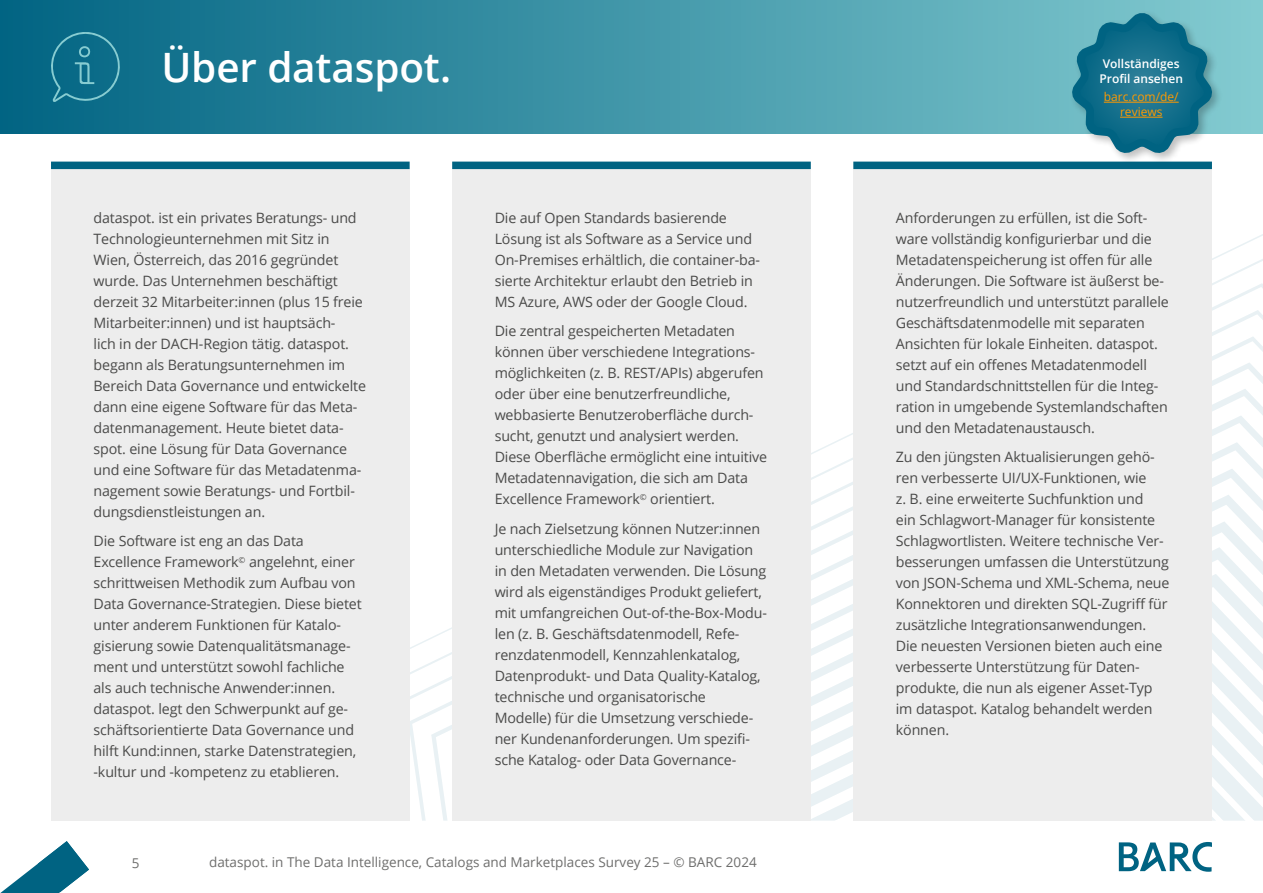
<style>
.page{position:relative;width:1263px;height:893px;background:#fff}
.page>*{position:absolute;margin:0;border:0;box-sizing:border-box;transform-origin:0 0}
.t1{font:600 40.5px "Open Sans";letter-spacing:-.005em;color:#fff}
.t2{font:14.25px/21px "Open Sans";letter-spacing:-.01em;color:#4a4a49}
.t3{font:13.5px "Open Sans";color:#6e6e6d}
.t4{font:600 12px/15px "Open Sans";color:#fff}
.t5{font:12px/15px "Open Sans";color:#f90;text-align:center}
</style>
<div class="page">
<svg style="left:410px;top:234px;width:853px;height:587px"></svg>
<div style="left:0;top:0;width:1263px;height:134px;background:linear-gradient(to right,#016483,#84cbd1)"></div>
<svg style="left:1119px;top:842px;width:93px;height:30px"></svg>
<svg style="left:0;top:841px;width:89px;height:52px"></svg>
<div style="left:452px;top:169px;width:359px;height:652px;background:#ededed"></div>
<div style="left:853px;top:169px;width:359px;height:652px;background:#ededed"></div>
<div style="left:51px;top:169px;width:359px;height:652px;background:#ededed"></div>
<div style="left:853px;top:162px;width:359px;height:7px;background:#006382"></div>
<div style="left:51px;top:162px;width:359px;height:7px;background:#006382"></div>
<div style="left:452px;top:162px;width:359px;height:7px;background:#006382"></div>
<svg style="left:47px;top:29px;width:77px;height:73px;background:#177590"></svg>
<div style="left:1069px;top:10px;width:153px;height:153px;background:#000;opacity:.25"></div>
<svg style="left:1064px;top:8px;width:155px;height:153px;background:#4a94a7"></svg>
<h1 class="t1" style="left:162px;top:40px;width:291px">Über dataspot.</h1>
<p class="t2" style="left:94px;top:207px;width:274px">dataspot. ist ein privates Beratungs- und Technologieunternehmen mit Sitz in Wien, Österreich, das 2016 gegründet wurde. Das Unternehmen beschäftigt derzeit 32 Mitarbeiter:innen (plus 15 freie Mitarbeiter:innen) und ist hauptsäch-<br>lich in der DACH-Region tätig. dataspot. begann als Beratungsunternehmen im Bereich Data Governance und entwickelte dann eine eigene Software für das Meta&shy;datenmanagement. Heute bietet data&shy;spot. eine Lösung für Data Governance und eine Software für das Metadatenma&shy;nagement sowie Beratungs- und Fortbil&shy;dungsdienstleistungen an.</p>
<p class="t2" style="left:94px;top:530px;width:270px">Die Software ist eng an das Data Excellence Framework<sup>©</sup> angelehnt, einer schrittweisen Methodik zum Aufbau von Data Governance-Strategien. Diese bietet unter anderem Funktionen für Katalo&shy;gisierung sowie Datenqualitätsmanage&shy;ment und unterstützt sowohl fachliche als auch technische Anwender:innen. dataspot. legt den Schwerpunkt auf ge&shy;schäftsorientierte Data Governance und hilft Kund:innen, starke Datenstrategien, -kultur und -kompetenz zu etablieren.</p>
<p class="t2" style="left:495px;top:207px;width:267px">Die auf Open Standards basierende Lösung ist als Software as a Service und On-Premises erhältlich, die container-ba&shy;sierte Architektur erlaubt den Betrieb in MS Azure, AWS oder der Google Cloud.</p>
<p class="t2" style="left:495px;top:320px;width:274px">Die zentral gespeicherten Metadaten können über verschiedene Integrations&shy;möglichkeiten (z. B. REST/APIs) abgerufen oder über eine benutzerfreundliche, webbasierte Benutzeroberfläche durch&shy;sucht, genutzt und analysiert werden.<br>Diese Oberfläche ermöglicht eine intuitive Metadatennavigation, die sich am Data Excellence Framework<sup>©</sup> orientiert.</p>
<p class="t2" style="left:495px;top:518px;width:274px">Je nach Zielsetzung können Nutzer:innen unterschiedliche Module zur Navigation in den Metadaten verwenden. Die Lösung wird als eigenständiges Produkt geliefert, mit umfangreichen Out-of-the-Box-Modu&shy;len (z. B. Geschäftsdatenmodell, Refe&shy;renzdatenmodell, Kennzahlenkatalog, Datenprodukt- und Data Quality-Katalog, technische und organisatorische<br>Modelle) für die Umsetzung verschiede&shy;ner Kundenanforderungen. Um spezifi&shy;sche Katalog- oder Data Governance-</p>
<p class="t3" style="left:132px;top:853px;width:9px">5</p>
<p class="t3" style="left:209px;top:853px;width:549px">dataspot. in The Data Intelligence, Catalogs and Marketplaces Survey 25 – © BARC 2024</p>
<p class="t4" style="left:1099px;top:55px;width:85px">Vollständiges<br>Profil ansehen</p>
<p class="t5" style="left:1104px;top:89px;width:76px">barc.com/de/ reviews</p>
<p class="t2" style="left:896px;top:207px;width:274px">Anforderungen zu erfüllen, ist die Soft&shy;ware vollständig konfigurierbar und die Metadatenspeicherung ist offen für alle Änderungen. Die Software ist äußerst be&shy;nutzerfreundlich und unterstützt parallele Geschäftsdatenmodelle mit separaten Ansichten für lokale Einheiten. dataspot. setzt auf ein offenes Metadatenmodell und Standardschnittstellen für die Integ&shy;ration in umgebende Systemlandschaften und den Metadatenaustausch.</p>
<p class="t2" style="left:896px;top:446px;width:275px">Zu den jüngsten Aktualisierungen gehö&shy;ren verbesserte UI/UX-Funktionen, wie<br>z. B. eine erweiterte Suchfunktion und<br>ein Schlagwort-Manager für konsistente Schlagwortlisten. Weitere technische Ver&shy;besserungen umfassen die Unterstützung von JSON-Schema und XML-Schema, neue Konnektoren und direkten SQL-Zugriff für zusätzliche Integrationsanwendungen.<br>Die neuesten Versionen bieten auch eine verbesserte Unterstützung für Daten&shy;produkte, die nun als eigener Asset-Typ im dataspot. Katalog behandelt werden können.</p>
</div>
